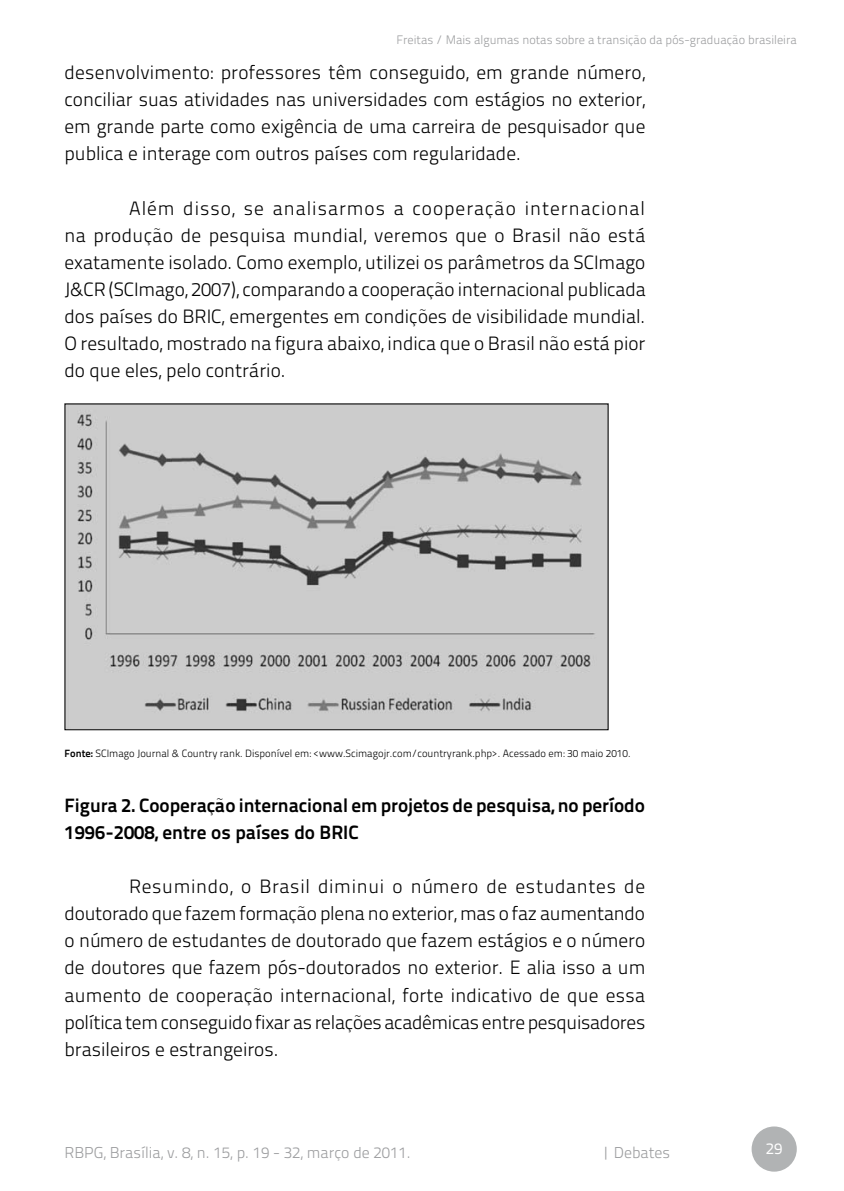
<style>
.page{position:relative;width:844px;height:1191px;background:#fff}
.page>*{position:absolute;margin:0;border:0;box-sizing:border-box;transform-origin:0 0}
.t1{font:19.25px/27.1px "Titillium Text 14 L 250 wt";color:#000;text-align:justify}
.t2{font:19.25px/27.1px "Titillium Text 14 L 800 wt";letter-spacing:-.005em;color:#000}
.t3{font:15.75px "Titillium Text 14 L 250 wt";color:#9c9d9f}
.t4{font:15.75px "Titillium Text 14 L 400 wt";color:#fff}
.t5{font:12.25px "Titillium Text 14 L 250 wt";color:#9c9d9f}
.t6{font:10.5px "Titillium Text 14 L 250 wt";color:#000}
.s1{font-family:"Titillium Text 14 L 800 wt"}
</style>
<div class="page">
<div style="left:751px;top:1126px;width:45px;height:45px;background:#b1b3b4;border-radius:50%"></div>
<img style="left:66px;top:405px;width:540px;height:323px">
<p class="t5" style="left:396px;top:32px;width:402px">Freitas / Mais algumas notas sobre a transição da pós-graduação brasileira</p>
<p class="t1" style="left:64px;top:59px;width:582px">desenvolvimento: professores têm conseguido, em grande número, conciliar suas atividades nas universidades com estágios no exterior, em grande parte como exigência de uma carreira de pesquisador que publica e interage com outros países com regularidade.</p>
<p class="t1" style="left:64px;top:194px;width:582px;text-indent:64px">Além disso, se analisarmos a cooperação internacional na produção de pesquisa mundial, veremos que o Brasil não está exatamente isolado. Como exemplo, utilizei os parâmetros da SCImago J&amp;CR (SCImago, 2007), comparando a cooperação internacional publicada dos países do BRIC, emergentes em condições de visibilidade mundial.<br>O resultado, mostrado na figura abaixo, indica que o Brasil não está pior do que eles, pelo contrário.</p>
<p class="t6" style="left:64px;top:747px;width:567px"><span class="s1">Fonte:</span> SCImago Journal &amp; Country rank. Disponível em: &lt;www.Scimagojr.com/countryrank.php&gt;. Acessado em: 30 maio 2010.</p>
<p class="t2" style="left:64px;top:791px;width:581px">Figura 2. Cooperação internacional em projetos de pesquisa, no período<br>1996-2008, entre os países do BRIC</p>
<p class="t1" style="left:64px;top:872px;width:582px;text-indent:64px">Resumindo, o Brasil diminui o número de estudantes de doutorado que fazem formação plena no exterior, mas o faz aumentando o número de estudantes de doutorado que fazem estágios e o número de doutores que fazem pós-doutorados no exterior. E alia isso a um aumento de cooperação internacional, forte indicativo de que essa política tem conseguido fixar as relações acadêmicas entre pesquisadores brasileiros e estrangeiros.</p>
<p class="t3" style="left:64px;top:1143px;width:348px">RBPG, Brasília, v. 8, n. 15, p. 19 - 32, março de 2011.</p>
<p class="t3" style="left:601px;top:1143px;width:70px">| Debates</p>
<p class="t4" style="left:765px;top:1138px;width:18px">29</p>
</div>
